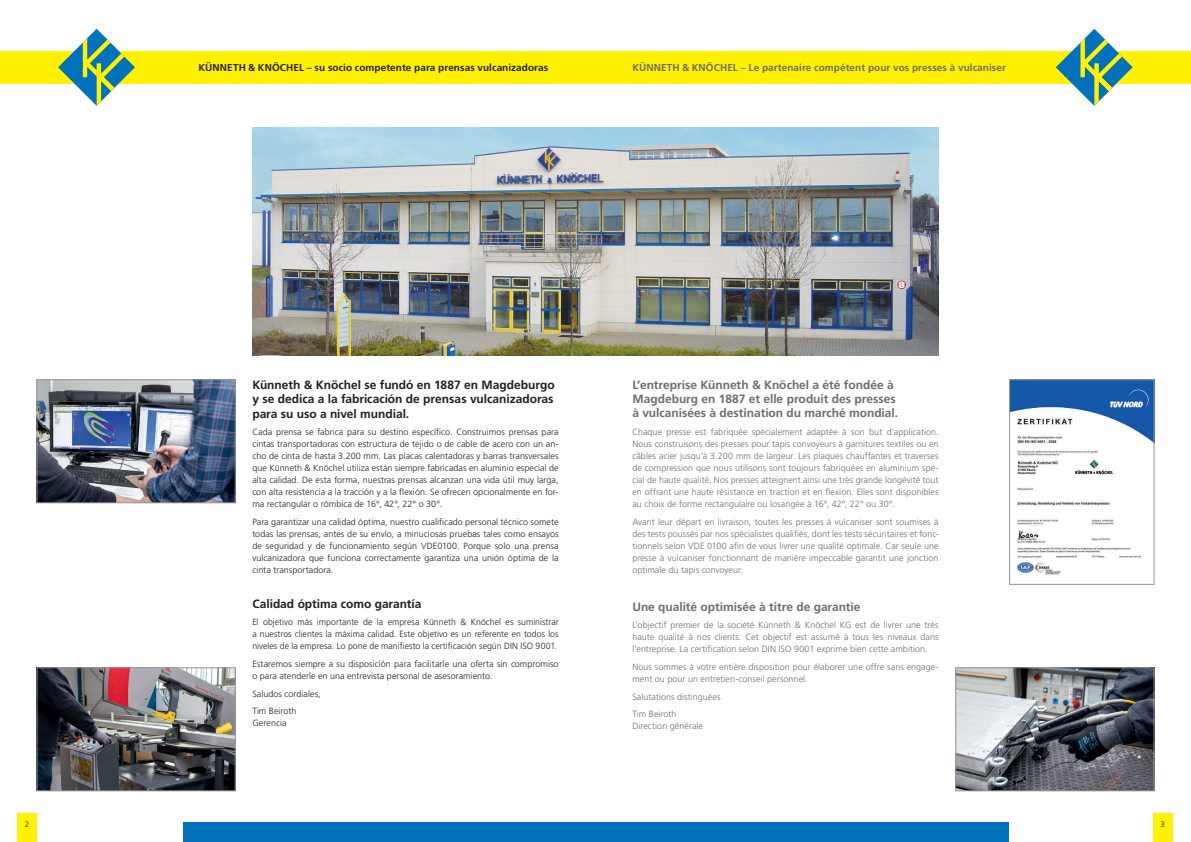
<style>
.page{position:relative;width:1191px;height:842px;background:#fff}
.page>*{position:absolute;margin:0;border:0;box-sizing:border-box;transform-origin:0 0}
.t1{font:700 12px/14.4px "Frutiger LT";color:#6c6d70}
.t2{font:700 12px/14.4px "Frutiger LT";letter-spacing:-.005em;color:#231f20;text-align:justify}
.t3{font:700 10px "Frutiger LT";letter-spacing:.005em;color:#6c6d70}
.t4{font:700 10px "Frutiger LT";letter-spacing:.005em;color:#231f20}
.t5{font:300 9px/12px "Frutiger LT";letter-spacing:.005em;color:#6c6d70;text-align:justify}
.t6{font:300 9px/12px "Frutiger LT";letter-spacing:.005em;color:#231f20;text-align:justify}
.t7{font:300 8px "Frutiger LT";color:#231f20}
</style>
<div class="page">
<div style="left:1152px;top:814px;width:20px;height:28px;background:#fff101"></div>
<div style="left:17px;top:814px;width:20px;height:28px;background:#fff101"></div>
<img style="left:252px;top:128px;width:686px;height:228px">
<img style="left:1011px;top:382px;width:141px;height:194px">
<div style="left:1009px;top:380px;width:145px;height:204px;border:1px solid #939598"></div>
<img style="left:39px;top:382px;width:194px;height:119px">
<div style="left:37px;top:380px;width:198px;height:123px;border:1px solid #939598"></div>
<div style="left:0;top:51px;width:595px;height:33px;background:#fff101"></div>
<div style="left:595px;top:51px;width:596px;height:33px;background:#fff101"></div>
<div style="left:183px;top:822px;width:825px;height:20px;background:#0072bc"></div>
<svg style="left:58px;top:29px;width:77px;height:77px"></svg>
<svg style="left:1055px;top:29px;width:77px;height:77px"></svg>
<img style="left:39px;top:670px;width:194px;height:119px">
<div style="left:37px;top:668px;width:198px;height:123px;border:1px solid #939598"></div>
<img style="left:957px;top:670px;width:195px;height:119px">
<div style="left:955px;top:668px;width:199px;height:123px;border:1px solid #939598"></div>
<p class="t4" style="left:198px;top:62px;width:351px">KÜNNETH &amp; KNÖCHEL – su socio competente para prensas vulcanizadoras</p>
<p class="t3" style="left:632px;top:62px;width:375px">KÜNNETH &amp; KNÖCHEL – Le partenaire compétent pour vos presses à vulcaniser</p>
<h1 class="t2" style="left:252px;top:378px;width:304px">Künneth &amp; Knöchel se fundó en 1887 en Magdeburgo y se dedica a la fabricación de prensas vulcanizadoras para su uso a nivel mundial.</h1>
<p class="t6" style="left:252px;top:426px;width:308px">Cada prensa se fabrica para su destino específico. Construimos prensas para cintas transportadoras con estructura de tejido o de cable de acero con un an&shy;cho de cinta de hasta 3.200 mm. Las placas calentadoras y barras transversales que Künneth &amp; Knöchel utiliza están siempre fabricadas en aluminio especial de alta calidad. De esta forma, nuestras prensas alcanzan una vida útil muy larga, con alta resistencia a la tracción y a la flexión. Se ofrecen opcionalmente en for&shy;ma rectangular o rómbica de 16°, 42°, 22° o 30°.</p>
<p class="t6" style="left:252px;top:516px;width:308px">Para garantizar una calidad óptima, nuestro cualificado personal técnico somete todas las prensas, antes de su envío, a minuciosas pruebas tales como ensayos de seguridad y de funcionamiento según VDE0100. Porque solo una prensa vulcanizadora que funciona correctamente garantiza una unión óptima de la cinta transportadora.</p>
<h1 class="t2" style="left:252px;top:596px;width:171px">Calidad óptima como garantía</h1>
<p class="t6" style="left:252px;top:616px;width:308px">El objetivo más importante de la empresa Künneth &amp; Knöchel es suministrar a nuestros clientes la máxima calidad. Este objetivo es un referente en todos los niveles de la empresa. Lo pone de manifiesto la certificación según DIN ISO 9001.</p>
<p class="t6" style="left:252px;top:658px;width:308px">Estaremos siempre a su disposición para facilitarle una oferta sin compromiso o para atenderle en una entrevista personal de asesoramiento.</p>
<p class="t6" style="left:252px;top:685px;width:70px;line-height:17.7px">Saludos cordiales,<br>Tim Beiroth</p>
<p class="t6" style="left:252px;top:717px;width:36px">Gerencia</p>
<h1 class="t1" style="left:632px;top:377px;width:267px">L’entreprise Künneth &amp; Knöchel a été fondée à<br>Magdeburg en 1887 et elle produit des presses à vulcanisées à destination du marché mondial.</h1>
<p class="t5" style="left:632px;top:426px;width:308px">Chaque presse est fabriquée spécialement adaptée à son but d’application.<br>Nous construisons des presses pour tapis convoyeurs à garnitures textiles ou en câbles acier jusqu’à 3.200 mm de largeur. Les plaques chauffantes et traverses de compression que nous utilisons sont toujours fabriquées en aluminium spé&shy;cial de haute qualité. Nos presses atteignent ainsi une très grande longévité tout en offrant une haute résistance en traction et en flexion. Elles sont disponibles au choix de forme rectangulaire ou losangée à 16°, 42°, 22° ou 30°.</p>
<p class="t5" style="left:632px;top:516px;width:308px">Avant leur départ en livraison, toutes les presses à vulcaniser sont soumises à des tests poussés par nos spécialistes qualifiés, dont les tests sécuritaires et fonc&shy;tionnels selon VDE 0100 afin de vous livrer une qualité optimale. Car seule une presse à vulcaniser fonctionnant de manière impeccable garantit une jonction optimale du tapis convoyeur.</p>
<h1 class="t1" style="left:632px;top:599px;width:230px">Une qualité optimisée à titre de garantie</h1>
<p class="t5" style="left:632px;top:619px;width:308px">L’objectif premier de la société Künneth &amp; Knöchel KG est de livrer une très haute qualité à nos clients. Cet objectif est assumé à tous les niveaux dans l’entreprise. La certification selon DIN ISO 9001 exprime bien cette ambition.</p>
<p class="t5" style="left:632px;top:661px;width:308px">Nous sommes à votre entière disposition pour élaborer une offre sans engage&shy;ment ou pour un entretien-conseil personnel.</p>
<p class="t5" style="left:632px;top:688px;width:90px;line-height:17.7px">Salutations distinguées<br>Tim Beiroth</p>
<p class="t5" style="left:632px;top:720px;width:72px">Direction générale</p>
<p class="t7" style="left:25px;top:819px;width:6px">2</p>
<p class="t7" style="left:1160px;top:819px;width:6px">3</p>
</div>
